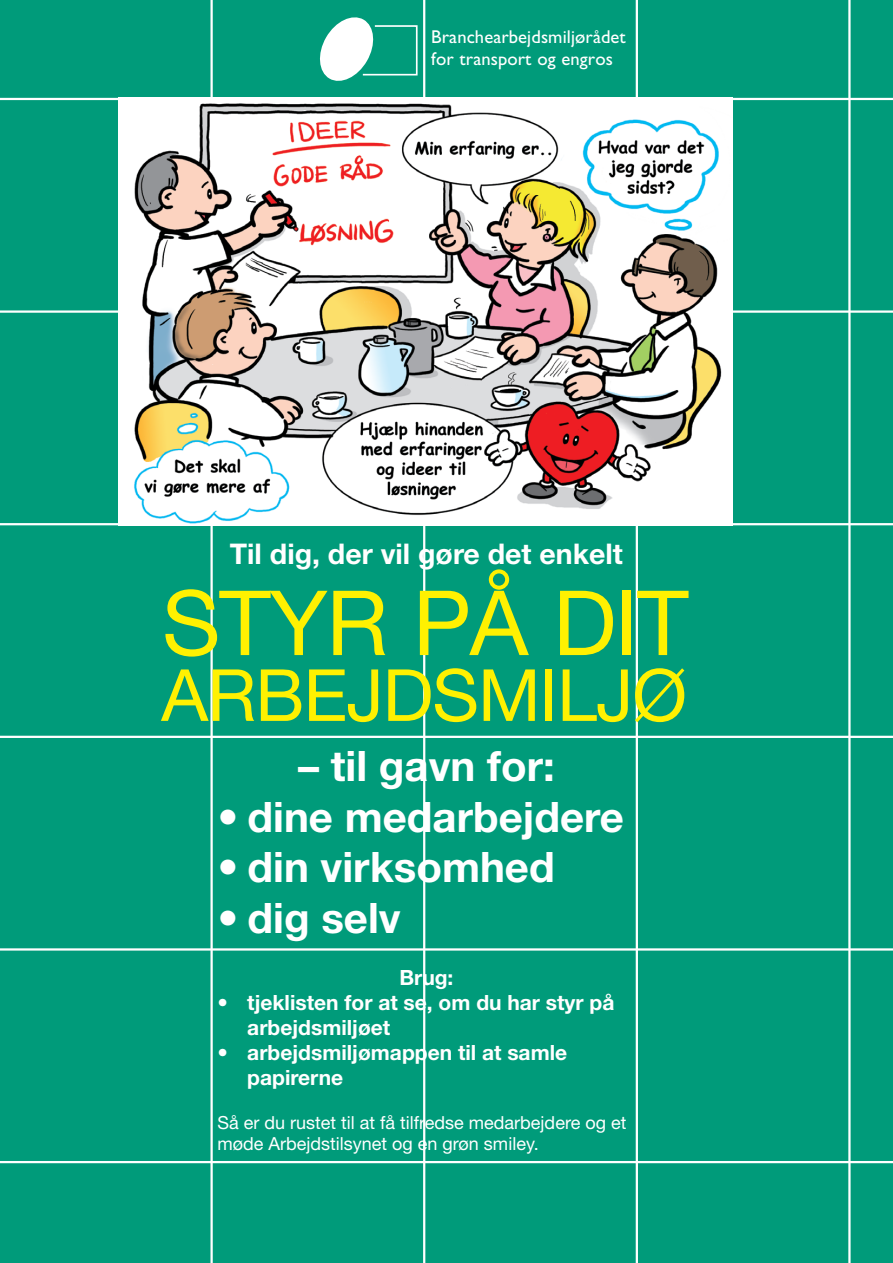
<style>
.page{position:relative;width:893px;height:1263px;background:#009b7a}
.page>*{position:absolute;margin:0;border:0;box-sizing:border-box;transform-origin:0 0}
.t1{font:90px "Helvetica Neue LT Std";letter-spacing:-.015em;color:#fff101}
.t2{font:72px "Helvetica Neue LT Std";letter-spacing:-.015em;color:#fff101}
.t3{font:700 42px "Helvetica Neue LT Std";color:#fff}
.t4{font:700 28.5px "Helvetica Neue LT Std";color:#fff}
.t5{font:700 21px/25.2px "Helvetica Neue LT Std";color:#fff}
.t6{font:18.6px/22.4px "Gill Sans Std";letter-spacing:.005em;color:#fff}
.t7{font:18px/21.6px "Helvetica Neue LT Std";color:#fff}
</style>
<div class="page">
<hr style="left:210px;top:0;width:3px;height:1263px;background:#fff">
<hr style="left:636px;top:0;width:2px;height:1263px;background:#fff">
<hr style="left:0;top:523px;width:893px;height:2px;background:#fff">
<hr style="left:0;top:736px;width:893px;height:2px;background:#fff">
<hr style="left:0;top:98px;width:893px;height:2px;background:#fff">
<hr style="left:0;top:948px;width:893px;height:2px;background:#fff">
<hr style="left:423px;top:0;width:2px;height:1263px;background:#fff">
<hr style="left:0;top:1161px;width:893px;height:2px;background:#fff">
<hr style="left:0;top:310px;width:893px;height:3px;background:#fff">
<hr style="left:848px;top:0;width:3px;height:1263px;background:#fff">
<svg style="left:320px;top:17px;width:98px;height:64px"></svg>
<img style="left:119px;top:100px;width:613px;height:424px">
<p class="t6" style="left:431px;top:25px;width:196px">Branchearbejdsmiljørådet for transport og engros</p>
<h3 class="t4" style="left:230px;top:536px;width:395px">Til dig, der vil gøre det enkelt</h3>
<h1 class="t1" style="left:162px;top:569px;width:528px">STYR PÅ DIT</h1>
<h2 class="t2" style="left:161px;top:652px;width:527px">ARBEJDSMILJØ</h2>
<h3 class="t3" style="left:298px;top:740px;width:258px">– til gavn for:</h3>
<h3 class="t3" style="left:218px;top:791px;width:408px">• dine medarbejdere</h3>
<h3 class="t3" style="left:218px;top:841px;width:339px">• din virksomhed</h3>
<h3 class="t3" style="left:218px;top:892px;width:185px">• dig selv</h3>
<p class="t5" style="left:399px;top:964px;width:56px">Brug:</p>
<p class="t5" style="left:247px;top:989px;width:369px;text-indent:-30px">• tjeklisten for at se, om du har styr på arbejdsmiljøet</p>
<p class="t5" style="left:247px;top:1039px;width:321px;text-indent:-30px">• arbejdsmiljømappen til at samle papirerne</p>
<p class="t7" style="left:218px;top:1111px;width:410px">Så er du rustet til at få tilfredse medarbejdere og et møde Arbejdstilsynet og en grøn smiley.</p>
</div>
